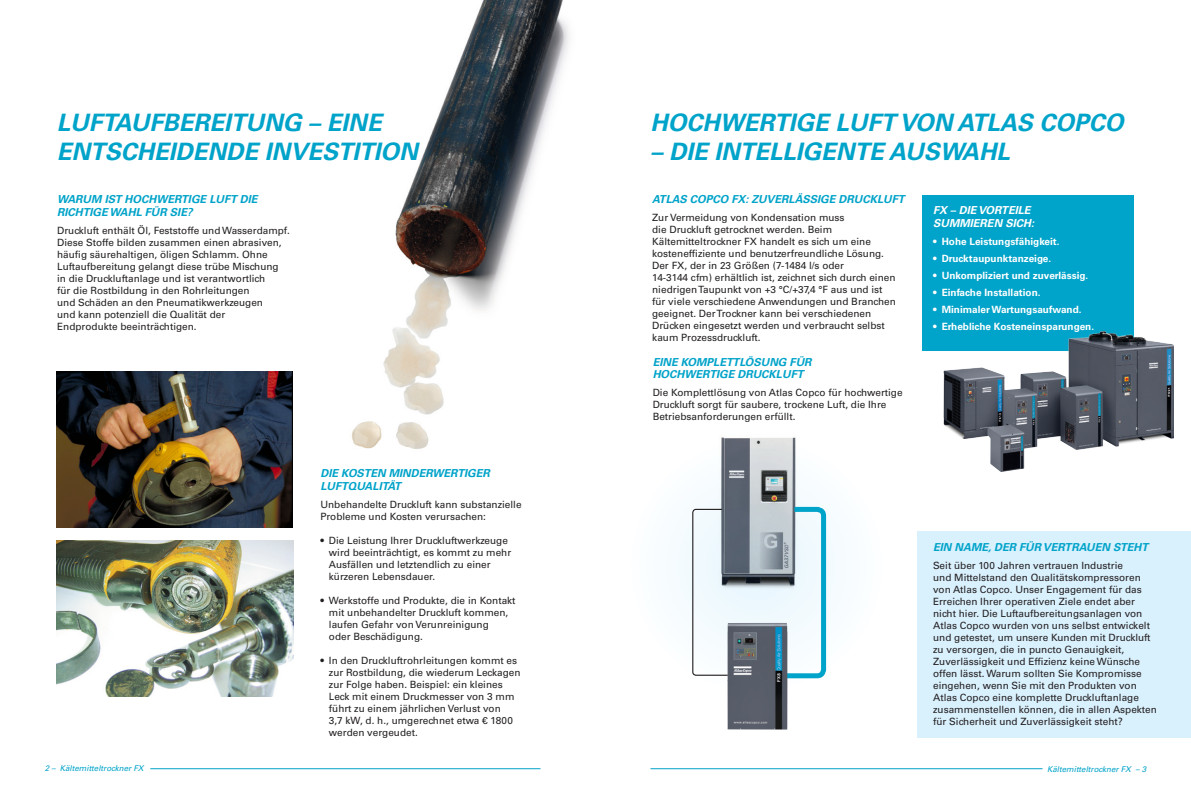
<style>
.page{position:relative;width:1191px;height:794px;background:#fff}
.page>*{position:absolute;margin:0;border:0;box-sizing:border-box;transform-origin:0 0}
.t1{font:italic 700 24px/28.8px "Univers LT Std";color:#00a3c9}
.t2{font:italic 700 11px/13.2px "Univers LT Std";color:#00a3c9}
.t3{font:italic 700 11px/13.2px "Univers LT Std";color:#fff}
.t4{font:10px/12px "Univers LT Std";color:#231f20}
.t5{font:700 10px "Univers LT Std";color:#fff}
.t6{font:italic 8px "Univers LT Std";color:#00a3c9}
</style>
<div class="page">
<hr style="left:150px;top:768px;width:390px;height:1px;background:#00a3c9">
<hr style="left:650px;top:768px;width:392px;height:1px;background:#00a3c9">
<img style="left:352px;top:0;width:217px;height:449px">
<img style="left:57px;top:371px;width:236px;height:156px">
<img style="left:57px;top:541px;width:236px;height:156px">
<div style="left:922px;top:195px;width:211px;height:156px;background:#00a3c9"></div>
<img style="left:943px;top:331px;width:230px;height:140px">
<div style="left:917px;top:531px;width:274px;height:206px;background:#d9f0fd"></div>
<div style="left:619px;top:428px;width:274px;height:274px;background:#fbfeff;border-radius:50%"></div>
<img style="left:720px;top:437px;width:76px;height:67px">
<svg style="left:692px;top:504px;width:135px;height:177px"></svg>
<img style="left:727px;top:623px;width:60px;height:106px">
<h1 class="t1" style="left:57px;top:108px;width:362px">LUFTAUFBEREITUNG – EINE<br>ENTSCHEIDENDE INVESTITION</h1>
<h1 class="t1" style="left:650px;top:108px;width:474px">HOCHWERTIGE LUFT VON ATLAS COPCO</h1>
<h1 class="t1" style="left:650px;top:137px;width:361px">– DIE INTELLIGENTE AUSWAHL</h1>
<p class="t2" style="left:57px;top:192px;width:202px">WARUM IST HOCHWERTIGE LUFT DIE<br>RICHTIGE WAHL FÜR SIE?</p>
<p class="t4" style="left:57px;top:224px;width:234px">Druckluft enthält Öl, Feststoffe und Wasserdampf.<br>Diese Stoffe bilden zusammen einen abrasiven, häufig säurehaltigen, öligen Schlamm. Ohne Luftaufbereitung gelangt diese trübe Mischung in die Druckluftanlage und ist verantwortlich<br>für die Rostbildung in den Rohrleitungen<br>und Schäden an den Pneumatikwerkzeugen<br>und kann potenziell die Qualität der<br>Endprodukte beeinträchtigen.</p>
<p class="t2" style="left:320px;top:467px;width:171px">DIE KOSTEN MINDERWERTIGER<br>LUFTQUALITÄT</p>
<p class="t4" style="left:320px;top:498px;width:203px">Unbehandelte Druckluft kann substanzielle<br>Probleme und Kosten verursachen:</p>
<p class="t4" style="left:329px;top:534px;width:184px;text-indent:-8px">• Die Leistung Ihrer Druckluftwerkzeuge wird beeinträchtigt, es kommt zu mehr Ausfällen und letztendlich zu einer kürzeren Lebensdauer.</p>
<p class="t4" style="left:329px;top:594px;width:188px;text-indent:-8px">• Werkstoffe und Produkte, die in Kontakt mit unbehandelter Druckluft kommen, laufen Gefahr von Verunreinigung<br>oder Beschädigung.</p>
<p class="t4" style="left:329px;top:654px;width:193px;text-indent:-8px">• In den Druckluftrohrleitungen kommt es zur Rostbildung, die wiederum Leckagen zur Folge haben. Beispiel: ein kleines Leck mit einem Druckmesser von 3 mm führt zu einem jährlichen Verlust von<br>3,7 kW, d. h., umgerechnet etwa € 1800 werden vergeudet.</p>
<p class="t2" style="left:652px;top:193px;width:254px">ATLAS COPCO FX: ZUVERLÄSSIGE DRUCKLUFT</p>
<p class="t4" style="left:652px;top:211px;width:245px">Zur Vermeidung von Kondensation muss<br>die Druckluft getrocknet werden. Beim Kältemitteltrockner FX handelt es sich um eine kosteneffiziente und benutzerfreundliche Lösung.<br>Der FX, der in 23 Größen (7-1484 l/s oder<br>14-3144 cfm) erhältlich ist, zeichnet sich durch einen niedrigen Taupunkt von +3 °C/+37,4 °F aus und ist für viele verschiedene Anwendungen und Branchen geeignet. Der Trockner kann bei verschiedenen Drücken eingesetzt werden und verbraucht selbst kaum Prozessdruckluft.</p>
<p class="t3" style="left:933px;top:204px;width:102px">FX – DIE VORTEILE<br>SUMMIEREN SICH:</p>
<p class="t5" style="left:933px;top:235px;width:128px">• Hohe Leistungsfähigkeit.</p>
<p class="t5" style="left:933px;top:252px;width:120px">• Drucktaupunktanzeige.</p>
<p class="t5" style="left:933px;top:269px;width:157px">• Unkompliziert und zuverlässig.</p>
<p class="t5" style="left:933px;top:286px;width:109px">• Einfache Installation.</p>
<p class="t5" style="left:933px;top:303px;width:150px">• Minimaler Wartungsaufwand.</p>
<p class="t5" style="left:933px;top:321px;width:162px">• Erhebliche Kosteneinsparungen.</p>
<p class="t2" style="left:652px;top:356px;width:160px;line-height:12px">EINE KOMPLETTLÖSUNG FÜR<br>HOCHWERTIGE DRUCKLUFT</p>
<p class="t4" style="left:652px;top:386px;width:251px">Die Komplettlösung von Atlas Copco für hochwertige<br>Druckluft sorgt für saubere, trockene Luft, die Ihre<br>Betriebsanforderungen erfüllt.</p>
<p class="t2" style="left:933px;top:541px;width:217px">EIN NAME, DER FÜR VERTRAUEN STEHT</p>
<p class="t4" style="left:933px;top:559px;width:225px">Seit über 100 Jahren vertrauen Industrie<br>und Mittelstand den Qualitätskompressoren von Atlas Copco. Unser Engagement für das Erreichen Ihrer operativen Ziele endet aber nicht hier. Die Luftaufbereitungsanlagen von Atlas Copco wurden von uns selbst entwickelt und getestet, um unsere Kunden mit Druckluft zu versorgen, die in puncto Genauigkeit, Zuverlässigkeit und Effizienz keine Wünsche offen lässt. Warum sollten Sie Kompromisse eingehen, wenn Sie mit den Produkten von Atlas Copco eine komplette Druckluftanlage zusammenstellen können, die in allen Aspekten für Sicherheit und Zuverlässigkeit steht?</p>
<p class="t6" style="left:45px;top:764px;width:100px">2 – Kältemitteltrockner FX</p>
<p class="t6" style="left:1047px;top:764px;width:100px">Kältemitteltrockner FX – 3</p>
</div>
